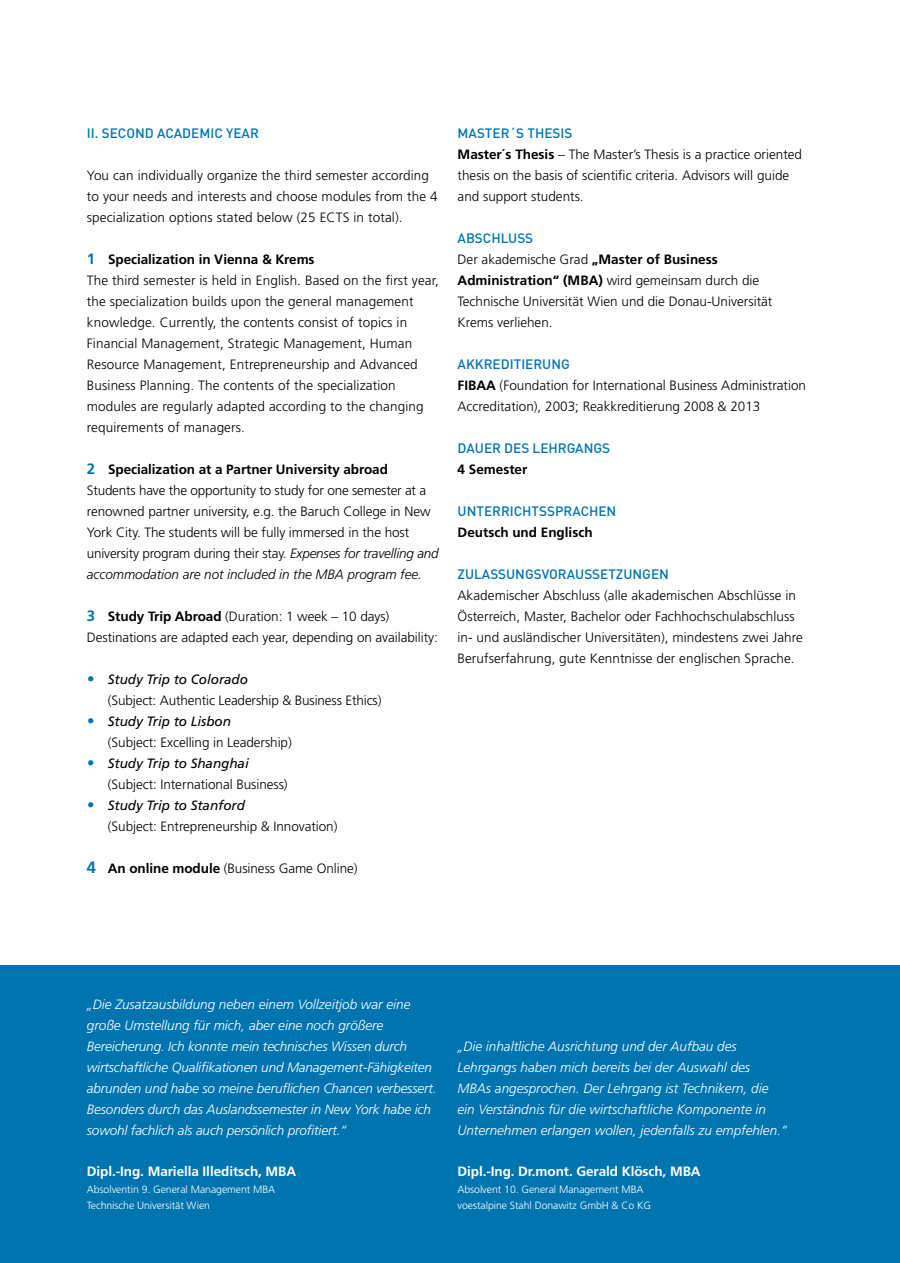
<style>
.page{position:relative;width:900px;height:1263px;background:#fff}
.page>*{position:absolute;margin:0;border:0;box-sizing:border-box;transform-origin:0 0}
.t1{font:300 13.5px/21px "Frutiger LT Std";color:#000}
.t2{font:italic 300 13.5px/21px "Frutiger LT Std";color:#fff}
.t3{font:500 13.5px "DIN";color:#0074af}
.t4{font:700 13.5px "Frutiger LT Std";letter-spacing:-.005em;color:#fff}
.t5{font:700 13.5px "Frutiger LT Std";color:#000}
.t6{font:300 10.5px/16.5px "Frutiger LT Std";letter-spacing:-.005em;color:#fff}
.s1{font-weight:700;font-size:15px;color:#0074af}
.s2{font-weight:700}
.s3{font-style:italic}
.s4{font-weight:400;font-style:italic;font-size:15px;color:#0074af}
.s5{font-weight:400;font-style:italic}
.s6{font-weight:700;font-size:16.5px;color:#0074af}
</style>
<div class="page">
<div style="left:0;top:965px;width:899px;height:298px;background:#0074af"></div>
<p class="t3" style="left:87px;top:125px;width:173px">II. SECOND ACADEMIC YEAR</p>
<p class="t1" style="left:87px;top:165px;width:352px">You can individually organize the third semester according to your needs and interests and choose modules from the 4 specialization options stated below (25 ECTS in total).</p>
<p class="t1" style="left:87px;top:249px;width:353px"><span class="s1">1</span> <span class="s2">Specialization in Vienna &amp; Krems<br></span>The third semester is held in English. Based on the first year, the specialization builds upon the general management knowledge. Currently, the contents consist of topics in Financial Management, Strategic Management, Human Resource Management, Entrepreneurship and Advanced Business Planning. The contents of the specialization modules are regularly adapted according to the changing requirements of managers.</p>
<p class="t1" style="left:87px;top:459px;width:353px"><span class="s1">2</span> <span class="s2">Specialization at a Partner University abroad </span>Students have the opportunity to study for one semester at a renowned partner university, e.g. the Baruch College in New York City. The students will be fully immersed in the host university program during their stay. <span class="s3">Expenses for travelling and accommodation are not included in the MBA program fee.</span></p>
<p class="t1" style="left:87px;top:606px;width:352px"><span class="s1">3</span> <span class="s2">Study Trip Abroad</span> (Duration: 1 week – 10 days)<br>Destinations are adapted each year, depending on availability:</p>
<p class="t1" style="left:108px;top:669px;width:275px;text-indent:-21px"><span class="s4">•</span> <span class="s5">Study Trip to Colorado<br></span>(Subject: Authentic Leadership &amp; Business Ethics)</p>
<p class="t1" style="left:108px;top:711px;width:185px;text-indent:-21px"><span class="s4">•</span> <span class="s5">Study Trip to Lisbon<br></span>(Subject: Excelling in Leadership)</p>
<p class="t1" style="left:108px;top:753px;width:181px;text-indent:-21px"><span class="s4">•</span> <span class="s5">Study Trip to Shanghai </span>(Subject: International Business)</p>
<p class="t1" style="left:108px;top:795px;width:231px;text-indent:-21px"><span class="s4">•</span> <span class="s5">Study Trip to Stanford<br></span>(Subject: Entrepreneurship &amp; Innovation)</p>
<p class="t1" style="left:87px;top:858px;width:272px"><span class="s6">4</span> <span class="s2">An online module</span> (Business Game Online)</p>
<p class="t3" style="left:457px;top:125px;width:116px">MASTER´S THESIS</p>
<p class="t1" style="left:457px;top:144px;width:346px"><span class="s2">Master´s Thesis</span> – The Master’s Thesis is a practice oriented thesis on the basis of scientific criteria. Advisors will guide and support students.</p>
<p class="t3" style="left:457px;top:230px;width:77px">ABSCHLUSS</p>
<p class="t1" style="left:457px;top:249px;width:316px">Der akademische Grad <span class="s2">„Master of Business Administration“ (MBA)</span> wird gemeinsam durch die Technische Universität Wien und die Donau-Universität Krems verliehen.</p>
<p class="t3" style="left:457px;top:356px;width:114px">AKKREDITIERUNG</p>
<p class="t1" style="left:457px;top:375px;width:350px"><span class="s2">FIBAA</span> (Foundation for International Business Administration<br>Accreditation), 2003; Reakkreditierung 2008 &amp; 2013</p>
<p class="t3" style="left:457px;top:440px;width:154px">DAUER DES LEHRGANGS</p>
<p class="t5" style="left:457px;top:461px;width:71px">4 Semester</p>
<p class="t3" style="left:457px;top:503px;width:160px">UNTERRICHTSSPRACHEN</p>
<p class="t5" style="left:457px;top:524px;width:136px">Deutsch und Englisch</p>
<p class="t3" style="left:457px;top:566px;width:213px">ZULASSUNGSVORAUSSETZUNGEN</p>
<p class="t1" style="left:457px;top:585px;width:346px">Akademischer Abschluss (alle akademischen Abschlüsse in Österreich, Master, Bachelor oder Fachhochschulabschluss in- und ausländischer Universitäten), mindestens zwei Jahre Berufserfahrung, gute Kenntnisse der englischen Sprache.</p>
<p class="t2" style="left:87px;top:994px;width:351px">„Die Zusatzausbildung neben einem Vollzeitjob war eine große Umstellung für mich, aber eine noch größere Bereicherung. Ich konnte mein technisches Wissen durch wirtschaftliche Qualifikationen und Management-Fähigkeiten abrunden und habe so meine beruflichen Chancen verbessert.<br>Besonders durch das Auslandssemester in New York habe ich sowohl fachlich als auch persönlich profitiert.“</p>
<p class="t4" style="left:87px;top:1163px;width:211px">Dipl.-Ing. Mariella Illeditsch, MBA</p>
<p class="t6" style="left:87px;top:1181px;width:190px">Absolventin 9. General Management MBA<br>Technische Universität Wien</p>
<p class="t2" style="left:457px;top:1036px;width:331px">„Die inhaltliche Ausrichtung und der Aufbau des Lehrgangs haben mich bereits bei der Auswahl des MBAs angesprochen. Der Lehrgang ist Technikern, die ein Verständnis für die wirtschaftliche Komponente in Unternehmen erlangen wollen, jedenfalls zu empfehlen.“</p>
<p class="t4" style="left:457px;top:1163px;width:245px">Dipl.-Ing. Dr.mont. Gerald Klösch, MBA</p>
<p class="t6" style="left:457px;top:1181px;width:195px">Absolvent 10. General Management MBA voestalpine Stahl Donawitz GmbH &amp; Co KG</p>
</div>
